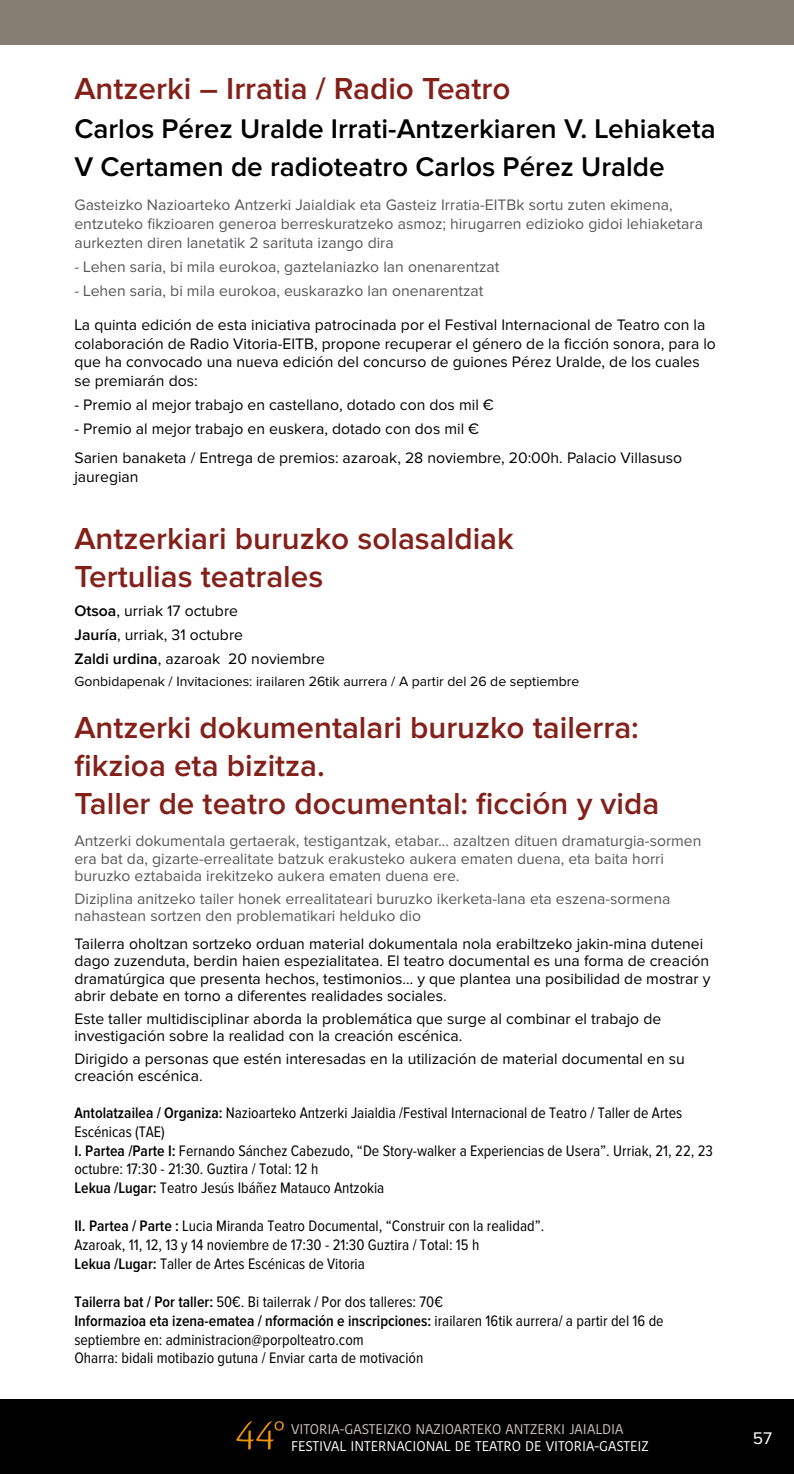
<style>
.page{position:relative;width:794px;height:1474px;background:#fff}
.page>*{position:absolute;margin:0;border:0;box-sizing:border-box;transform-origin:0 0}
.t1{font:600 31.5px/37.8px "Proxima Nova";color:#84201a}
.t2{font:600 28px/38.5px "Proxima Nova";color:#000}
.t3{font:17.5px "Proxima Nova";color:#fff}
.t4{font:15.75px/17.5px "Proxima Nova";color:#000}
.t5{font:15.75px/18.9px "Proxima Nova Cond";color:#000}
.t6{font:15.75px/17.5px "Proxima Nova";color:#58585a}
.t7{font:14px "Proxima Nova";color:#000}
.t8{font:14px "Kohinoor Bangla";color:#fff}
.t9{font:14px "Kohinoor Bangla";color:#cdc3be}
.s1{font-weight:600}
</style>
<div class="page">
<div style="left:0;top:1399px;width:794px;height:74px;background:#000"></div>
<svg style="left:236px;top:1421px;width:48px;height:28px"></svg>
<div style="left:0;top:0;width:794px;height:45px;background:#867d72"></div>
<h1 class="t1" style="left:74px;top:71px;width:437px">Antzerki – Irratia / Radio Teatro</h1>
<h2 class="t2" style="left:74px;top:110px;width:643px">Carlos Pérez Uralde Irrati-Antzerkiaren V. Lehiaketa<br>V Certamen de radioteatro Carlos Pérez Uralde</h2>
<p class="t6" style="left:74px;top:196px;width:630px;line-height:18.9px">Gasteizko Nazioarteko Antzerki Jaialdiak eta Gasteiz Irratia-EITBk sortu zuten ekimena, entzuteko fikzioaren generoa berreskuratzeko asmoz; hirugarren edizioko gidoi lehiaketara aurkezten diren lanetatik 2 sarituta izango dira</p>
<p class="t6" style="left:74px;top:259px;width:426px">- Lehen saria, bi mila eurokoa, gaztelaniazko lan onenarentzat</p>
<p class="t6" style="left:74px;top:282px;width:410px">- Lehen saria, bi mila eurokoa, euskarazko lan onenarentzat</p>
<p class="t4" style="left:74px;top:315px;width:643px;line-height:18.9px">La quinta edición de esta iniciativa patrocinada por el Festival Internacional de Teatro con la colaboración de Radio Vitoria-EITB, propone recuperar el género de la ficción sonora, para lo que ha convocado una nueva edición del concurso de guiones Pérez Uralde, de los cuales se premiarán dos:</p>
<p class="t4" style="left:74px;top:397px;width:421px">- Premio al mejor trabajo en castellano, dotado con dos mil €</p>
<p class="t4" style="left:74px;top:415px;width:609px;line-height:28.9px">- Premio al mejor trabajo en euskera, dotado con dos mil €<br>Sarien banaketa / Entrega de premios: azaroak, 28 noviembre, 20:00h. Palacio Villasuso</p>
<p class="t4" style="left:74px;top:468px;width:66px">jauregian</p>
<h1 class="t1" style="left:74px;top:521px;width:441px">Antzerkiari buruzko solasaldiak<br>Tertulias teatrales</h1>
<p class="t4" style="left:74px;top:599px;width:252px;line-height:23.8px"><span class="s1">Otsoa</span>, urriak 17 octubre<br><span class="s1">Jauría</span>, urriak, 31 octubre<br><span class="s1">Zaldi urdina</span>, azaroak 20 noviembre</p>
<p class="t7" style="left:74px;top:674px;width:506px">Gonbidapenak / Invitaciones: irailaren 26tik aurrera / A partir del 26 de septiembre</p>
<h1 class="t1" style="left:74px;top:710px;width:586px">Antzerki dokumentalari buruzko tailerra: fikzioa eta bizitza.<br>Taller de teatro documental: ficción y vida</h1>
<p class="t6" style="left:74px;top:833px;width:628px">Antzerki dokumentala gertaerak, testigantzak, etabar… azaltzen dituen dramaturgia-sormen era bat da, gizarte-errealitate batzuk erakusteko aukera ematen duena, eta baita horri buruzko eztabaida irekitzeko aukera ematen duena ere.</p>
<p class="t6" style="left:74px;top:890px;width:597px">Diziplina anitzeko tailer honek errealitateari buruzko ikerketa-lana eta eszena-sormena nahastean sortzen den problematikari helduko dio</p>
<p class="t4" style="left:74px;top:935px;width:637px">Tailerra oholtzan sortzeko orduan material dokumentala nola erabiltzeko jakin-mina dutenei dago zuzenduta, berdin haien espezialitatea. El teatro documental es una forma de creación dramatúrgica que presenta hechos, testimonios… y que plantea una posibilidad de mostrar y abrir debate en torno a diferentes realidades sociales.</p>
<p class="t4" style="left:74px;top:1010px;width:588px">Este taller multidisciplinar aborda la problemática que surge al combinar el trabajo de investigación sobre la realidad con la creación escénica.</p>
<p class="t4" style="left:74px;top:1050px;width:612px">Dirigido a personas que estén interesadas en la utilización de material documental en su creación escénica.</p>
<p class="t5" style="left:74px;top:1103px;width:640px"><span class="s1">Antolatzailea / Organiza:</span> Nazioarteko Antzerki Jaialdia /Festival Internacional de Teatro / Taller de Artes Escénicas (TAE)<br><span class="s1">I. Partea /Parte I:</span> Fernando Sánchez Cabezudo, “De Story-walker a Experiencias de Usera”. Urriak, 21, 22, 23 octubre: 17:30 - 21:30. Guztira / Total: 12 h<br><span class="s1">Lekua /Lugar:</span> Teatro Jesús Ibáñez Matauco Antzokia</p>
<p class="t5" style="left:74px;top:1217px;width:471px"><span class="s1">II. Partea / Parte :</span> Lucia Miranda Teatro Documental, “Construir con la realidad”.<br>Azaroak, 11, 12, 13 y 14 noviembre de 17:30 - 21:30 Guztira / Total: 15 h<br><span class="s1">Lekua /Lugar:</span> Taller de Artes Escénicas de Vitoria</p>
<p class="t5" style="left:74px;top:1292px;width:591px"><span class="s1">Tailerra bat / Por taller:</span> 50€. Bi tailerrak / Por dos talleres: 70€<br><span class="s1">Informazioa eta izena-ematea / nformación e inscripciones:</span> irailaren 16tik aurrera/ a partir del 16 de septiembre en: administracion@porpolteatro.com<br>Oharra: bidali motibazio gutuna / Enviar carta de motivación</p>
<p class="t9" style="left:291px;top:1418px;width:334px">VITORIA-GASTEIZKO NAZIOARTEKO ANTZERKI JAIALDIA</p>
<p class="t8" style="left:291px;top:1435px;width:359px">FESTIVAL INTERNACIONAL DE TEATRO DE VITORIA-GASTEIZ</p>
<p class="t3" style="left:753px;top:1429px;width:21px">57</p>
</div>
